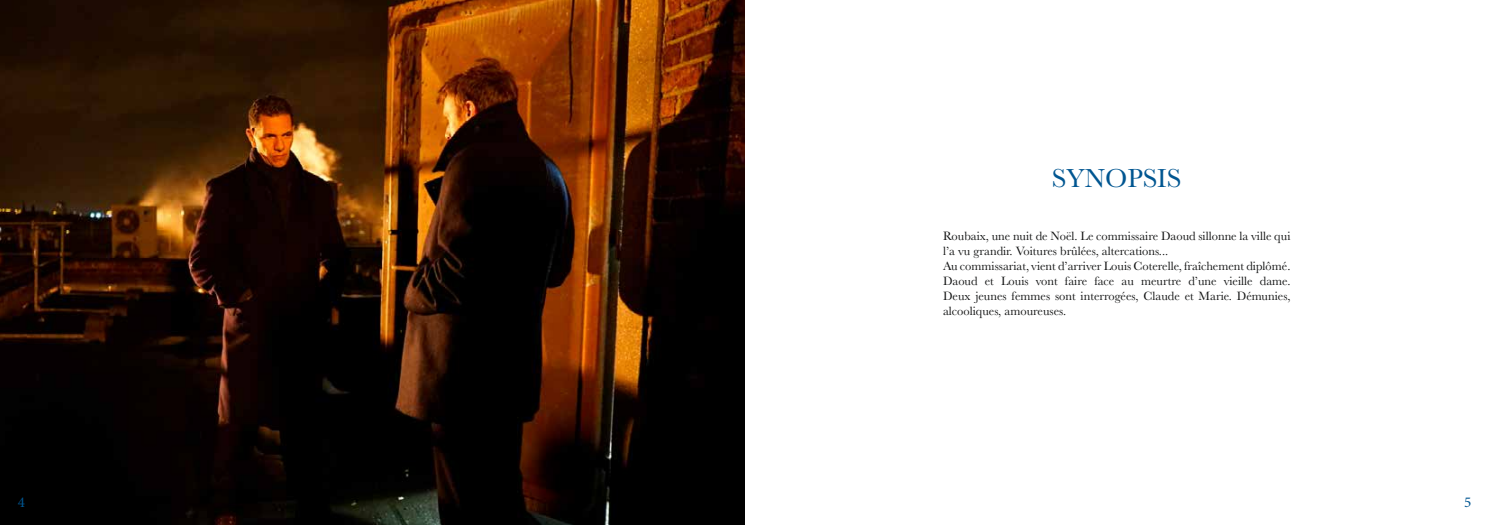
<style>
.page{position:relative;width:1489px;height:525px;background:#fff}
.page>*{position:absolute;margin:0;border:0;box-sizing:border-box;transform-origin:0 0}
.t1{font:27px "Baskerville";color:#005691}
.t2{font:15px "Minion Pro";color:#005691}
.t3{font:12.5px/15px "Baskerville";color:#111212}
</style>
<div class="page">
<img style="left:0;top:0;width:744px;height:524px">
<p class="t2" style="left:18px;top:492px;width:9px">4</p>
<h1 class="t1" style="left:1051px;top:161px;width:131px">SYNOPSIS</h1>
<p class="t3" style="left:943px;top:229px;width:349px">Roubaix, une nuit de Noël. Le commissaire Daoud sillonne la ville qui l’a vu grandir. Voitures brûlées, altercations...<br>Au commissariat, vient d’arriver Louis Coterelle, fraîchement diplômé.<br>Daoud et Louis vont faire face au meurtre d’une vieille dame.<br>Deux jeunes femmes sont interrogées, Claude et Marie. Démunies, alcooliques, amoureuses.</p>
<p class="t2" style="left:1463px;top:492px;width:9px">5</p>
</div>
